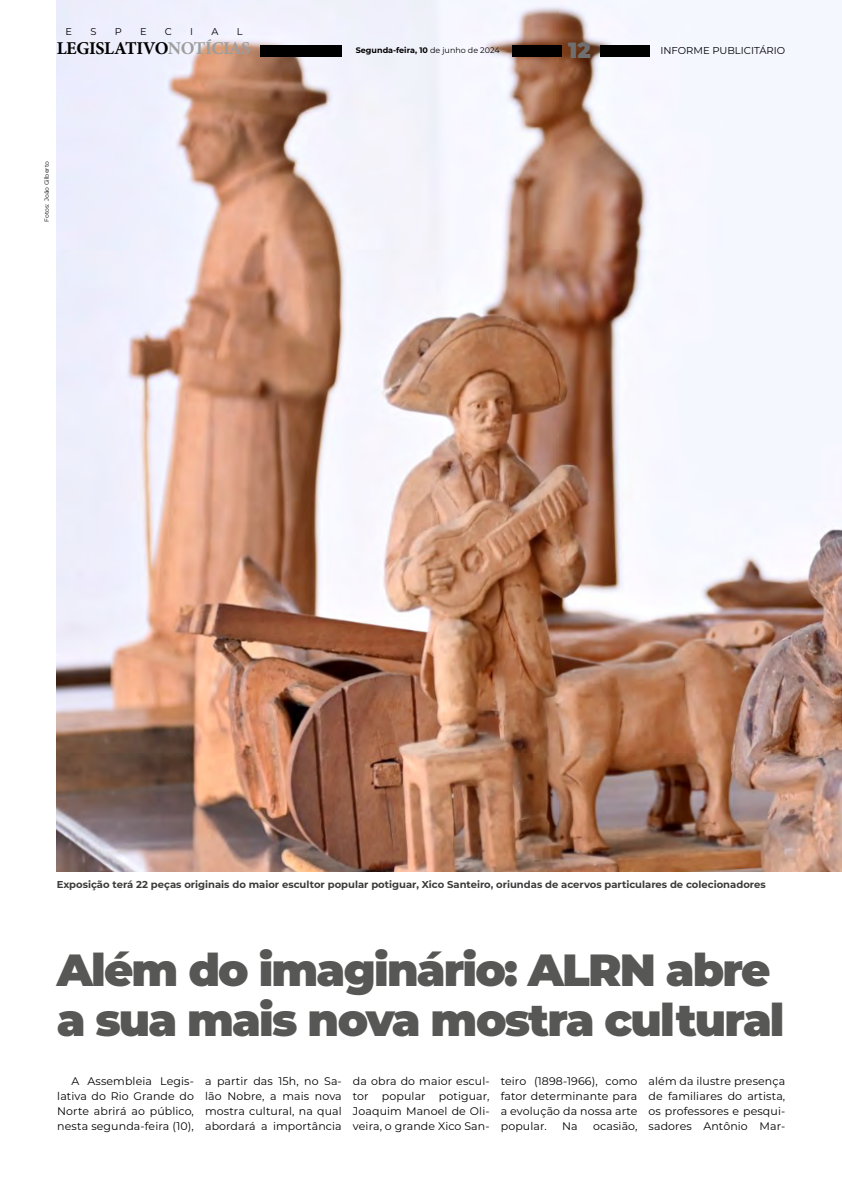
<style>
.page{position:relative;width:842px;height:1191px;background:#fff}
.page>*{position:absolute;margin:0;border:0;box-sizing:border-box;transform-origin:0 0}
.t1{font:900 45px/50px "Montserrat";letter-spacing:-.04em;color:#575756}
.t2{font:900 22px "Montserrat";color:#706f6f}
.t3{font:700 18.1px "Minion Pro";letter-spacing:-.025em;color:#000}
.t4{font:11px/15px "Montserrat";letter-spacing:.01em;color:#000;text-align:justify}
.t5{font:700 10px "Montserrat";color:#3c3c3b}
.t6{font:10px "Montserrat";color:#000}
.t7{font:9.8px "Montserrat";color:#000}
.t8{font:700 8px "Montserrat";color:#000}
.t9{font:6px "Montserrat";color:#000}
.s1{color:#9d9d9c}
.s2{font-weight:400}
</style>
<div class="page">
<img style="left:57px;top:0;width:785px;height:871px">
<div style="left:261px;top:45px;width:81px;height:12px;background:#000"></div>
<div style="left:513px;top:45px;width:49px;height:12px;background:#000"></div>
<div style="left:600px;top:45px;width:49px;height:12px;background:#000"></div>
<p class="t7" style="left:65px;top:25px;width:8px">E</p>
<p class="t7" style="left:90px;top:25px;width:8px">S</p>
<p class="t7" style="left:115px;top:25px;width:9px">P</p>
<p class="t7" style="left:140px;top:25px;width:8px">E</p>
<p class="t7" style="left:165px;top:25px;width:9px">C</p>
<p class="t7" style="left:190px;top:25px;width:4px">I</p>
<p class="t7" style="left:212px;top:25px;width:9px">A</p>
<p class="t7" style="left:237px;top:25px;width:7px">L</p>
<h3 class="t3" style="left:57px;top:36px;width:195px">LEGISLATIVO<span class="s1">NOTÍCIAS</span></h3>
<p class="t8" style="left:356px;top:44px;width:145px">Segunda-feira, 10 <span class="s2">de junho de 2024</span></p>
<p class="t6" style="left:660px;top:44px;width:126px">INFORME PUBLICITÁRIO</p>
<h2 class="t2" style="left:568px;top:34px;width:24px">12</h2>
<p class="t9" style="left:43px;top:222px;width:62px;rotate:-90deg">Fotos: João Gilberto</p>
<p class="t5" style="left:57px;top:877px;width:710px">Exposição terá 22 peças originais do maior escultor popular potiguar, Xico Santeiro, oriundas de acervos particulares de colecionadores</p>
<h1 class="t1" style="left:57px;top:942px;width:729px">Além do imaginário: ALRN abre a sua mais nova mostra cultural</h1>
<p class="t4" style="left:57px;top:1072px;width:138px;text-indent:14px">A Assembleia Legis&shy;lativa do Rio Grande do Norte abrirá ao público, nesta segunda-feira (10),</p>
<p class="t4" style="left:205px;top:1072px;width:138px">a partir das 15h, no Sa&shy;lão Nobre, a mais nova mostra cultural, na qual abordará a importância</p>
<p class="t4" style="left:353px;top:1073px;width:138px">da obra do maior escul&shy;tor popular potiguar, Joaquim Manoel de Oli&shy;veira, o grande Xico San-</p>
<p class="t4" style="left:501px;top:1073px;width:138px">teiro (1898-1966), como fator determinante para a evolução da nossa arte popular.</p>
<p class="t4" style="left:562px;top:1118px;width:17px">Na</p>
<p class="t4" style="left:593px;top:1118px;width:46px">ocasião,</p>
<p class="t4" style="left:649px;top:1073px;width:138px">além da ilustre presença de familiares do artista, os professores e pesqui&shy;sadores Antônio Mar-</p>
</div>
